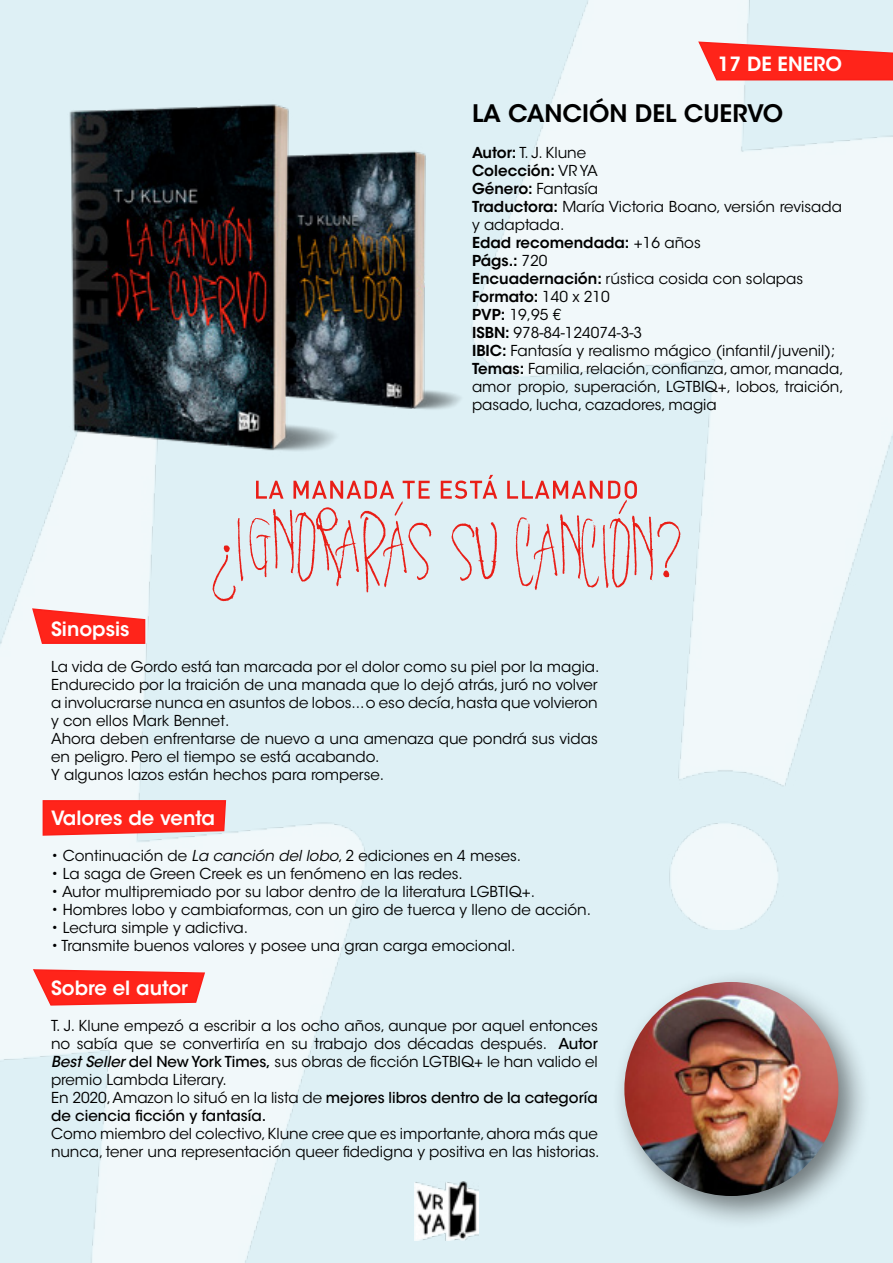
<style>
.page{position:relative;width:893px;height:1263px;background:#def0f5}
.page>*{position:absolute;margin:0;border:0;box-sizing:border-box;transform-origin:0 0}
.t1{font:600 24px "ITC Avant Garde Std";color:#000}
.t2{font:600 19.5px "ITC Avant Garde Std";color:#fff}
.t3{font:15px/18px "ITC Avant Garde Std";color:#000}
.s1{font-weight:600}
.s2{font-style:italic}
.s3{font-weight:500}
.s4{font-weight:500;font-style:italic}
</style>
<div class="page">
<img style="left:0;top:480px;width:365px;height:783px">
<img style="left:490px;top:0;width:403px;height:929px">
<img style="left:415px;top:1181px;width:63px;height:59px">
<img style="left:378px;top:131px;width:124px;height:300px">
<img style="left:59px;top:104px;width:319px;height:376px">
<div style="left:611px;top:969px;width:261px;height:261px;background:#000;opacity:.5"></div>
<img style="left:624px;top:982px;width:214px;height:214px;border-radius:107px">
<svg style="left:31px;top:607px;width:115px;height:38px;background:#fb5953"></svg>
<svg style="left:697px;top:40px;width:196px;height:41px;background:#f8534d"></svg>
<svg style="left:42px;top:799px;width:185px;height:37px;background:#fb3931"></svg>
<svg style="left:32px;top:968px;width:174px;height:38px;background:#fb4d45"></svg>
<svg style="left:213px;top:475px;width:467px;height:126px"></svg>
<h2 class="t2" style="left:718px;top:51px;width:126px">17 DE ENERO</h2>
<h1 class="t1" style="left:472px;top:98px;width:313px">LA CANCIÓN DEL CUERVO</h1>
<p class="t3" style="left:472px;top:144px;width:373px"><span class="s1">Autor:</span> T. J. Klune<br><span class="s1">Colección:</span> VR YA<br><span class="s1">Género:</span> Fantasía<br><span class="s1">Traductora:</span> María Victoria Boano, versión revisada y adaptada.<br><span class="s1">Edad recomendada:</span> +16 años<br><span class="s1">Págs.:</span> 720<br><span class="s1">Encuadernación:</span> rústica cosida con solapas<br><span class="s1">Formato:</span> 140 x 210<br><span class="s1">PVP:</span> 19,95 €<br><span class="s1">ISBN:</span> 978-84-124074-3-3<br><span class="s1">IBIC:</span> Fantasía y realismo mágico (infantil/juvenil);<br><span class="s1">Temas:</span> Familia, relación, confianza, amor, manada, amor propio, superación, LGTBIQ+, lobos, traición, pasado, lucha, cazadores, magia</p>
<h2 class="t2" style="left:51px;top:617px;width:80px">Sinopsis</h2>
<p class="t3" style="left:51px;top:658px;width:550px">La vida de Gordo está tan marcada por el dolor como su piel por la magia.<br>Endurecido por la traición de una manada que lo dejó atrás, juró no volver a involucrarse nunca en asuntos de lobos... o eso decía, hasta que volvieron y con ellos Mark Bennet.<br>Ahora deben enfrentarse de nuevo a una amenaza que pondrá sus vidas en peligro. Pero el tiempo se está acabando.<br>Y algunos lazos están hechos para romperse.</p>
<h2 class="t2" style="left:51px;top:805px;width:166px">Valores de venta</h2>
<p class="t3" style="left:51px;top:846px;width:472px">• Continuación de <span class="s2">La canción del lobo</span>, 2 ediciones en 4 meses.</p>
<p class="t3" style="left:51px;top:864px;width:413px">• La saga de Green Creek es un fenómeno en las redes.</p>
<p class="t3" style="left:51px;top:882px;width:486px">• Autor multipremiado por su labor dentro de la literatura LGBTIQ+.</p>
<p class="t3" style="left:51px;top:900px;width:542px">• Hombres lobo y cambiaformas, con un giro de tuerca y lleno de acción.</p>
<p class="t3" style="left:51px;top:918px;width:199px">• Lectura simple y adictiva.</p>
<p class="t3" style="left:51px;top:936px;width:466px">• Transmite buenos valores y posee una gran carga emocional.</p>
<h2 class="t2" style="left:51px;top:976px;width:138px">Sobre el autor</h2>
<p class="t3" style="left:51px;top:1017px;width:548px">T. J. Klune empezó a escribir a los ocho años, aunque por aquel entonces no sabía que se convertiría en su trabajo dos décadas después. <span class="s3">Autor </span><span class="s4">Best Seller</span> <span class="s3">del New York Times,</span> sus obras de ficción LGTBIQ+ le han valido el premio Lambda Literary.<br>En 2020, Amazon lo situó en la lista de <span class="s3">mejores libros dentro de la categoría de ciencia ficción y fantasía.</span></p>
<p class="t3" style="left:51px;top:1125px;width:550px">Como miembro del colectivo, Klune cree que es importante, ahora más que nunca, tener una representación queer fidedigna y positiva en las historias.</p>
</div>
